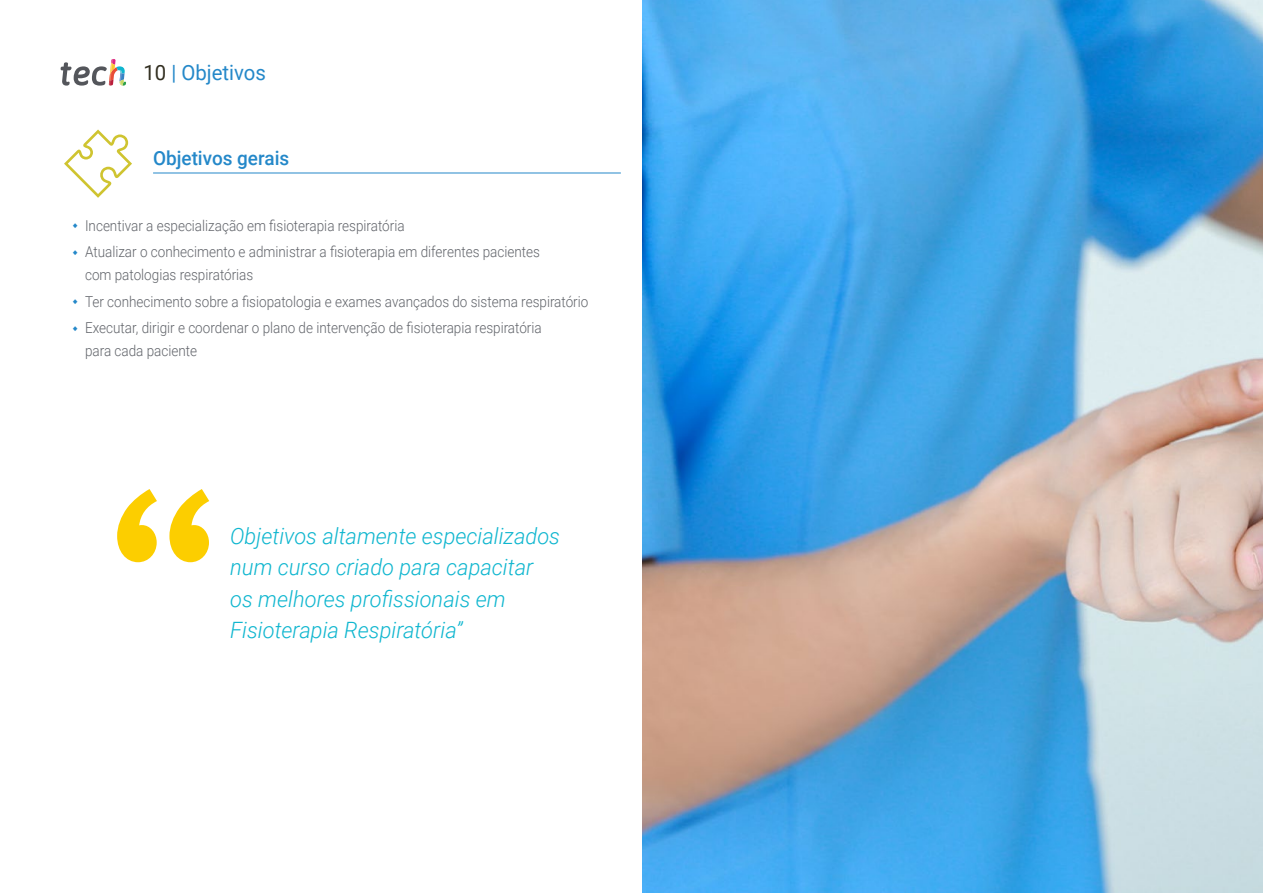
<style>
.page{position:relative;width:1263px;height:893px;background:#fff}
.page>*{position:absolute;margin:0;border:0;box-sizing:border-box;transform-origin:0 0}
.t1{font:italic 300 22.5px/31.5px "Roboto";color:#0fb6cf}
.t2{font:21px "Roboto";color:#2488c9}
.t3{font:500 19.5px "Roboto";color:#2488c9}
.t4{font:300 15px/26.7px "Roboto";color:#61646a;scale:.9 1}
.s1{color:#312e20}
</style>
<div class="page">
<hr style="left:153px;top:173px;width:468px;height:1px;background:#2488c9">
<svg style="left:64px;top:130px;width:68px;height:68px"></svg>
<img style="left:642px;top:0;width:621px;height:893px">
<svg style="left:61px;top:59px;width:65px;height:27px"></svg>
<svg style="left:117px;top:489px;width:92px;height:73px"></svg>
<h2 class="t2" style="left:144px;top:57px;width:124px"><span class="s1">10</span> | Objetivos</h2>
<h3 class="t3" style="left:153px;top:144px;width:138px">Objetivos gerais</h3>
<p class="t4" style="left:85px;top:211px;width:507px">Incentivar a especialização em fisioterapia respiratória<br>Atualizar o conhecimento e administrar a fisioterapia em diferentes pacientes</p>
<p class="t4" style="left:85px;top:261px;width:561px">com patologias respiratórias<br>Ter conhecimento sobre a fisiopatologia e exames avançados do sistema respiratório<br>Executar, dirigir e coordenar o plano de intervenção de fisioterapia respiratória</p>
<p class="t4" style="left:85px;top:337px;width:126px">para cada paciente</p>
<h1 class="t1" style="left:230px;top:519px;width:331px">Objetivos altamente especializados num curso criado para capacitar os melhores profissionais em<br>Fisioterapia Respiratória”</h1>
</div>
